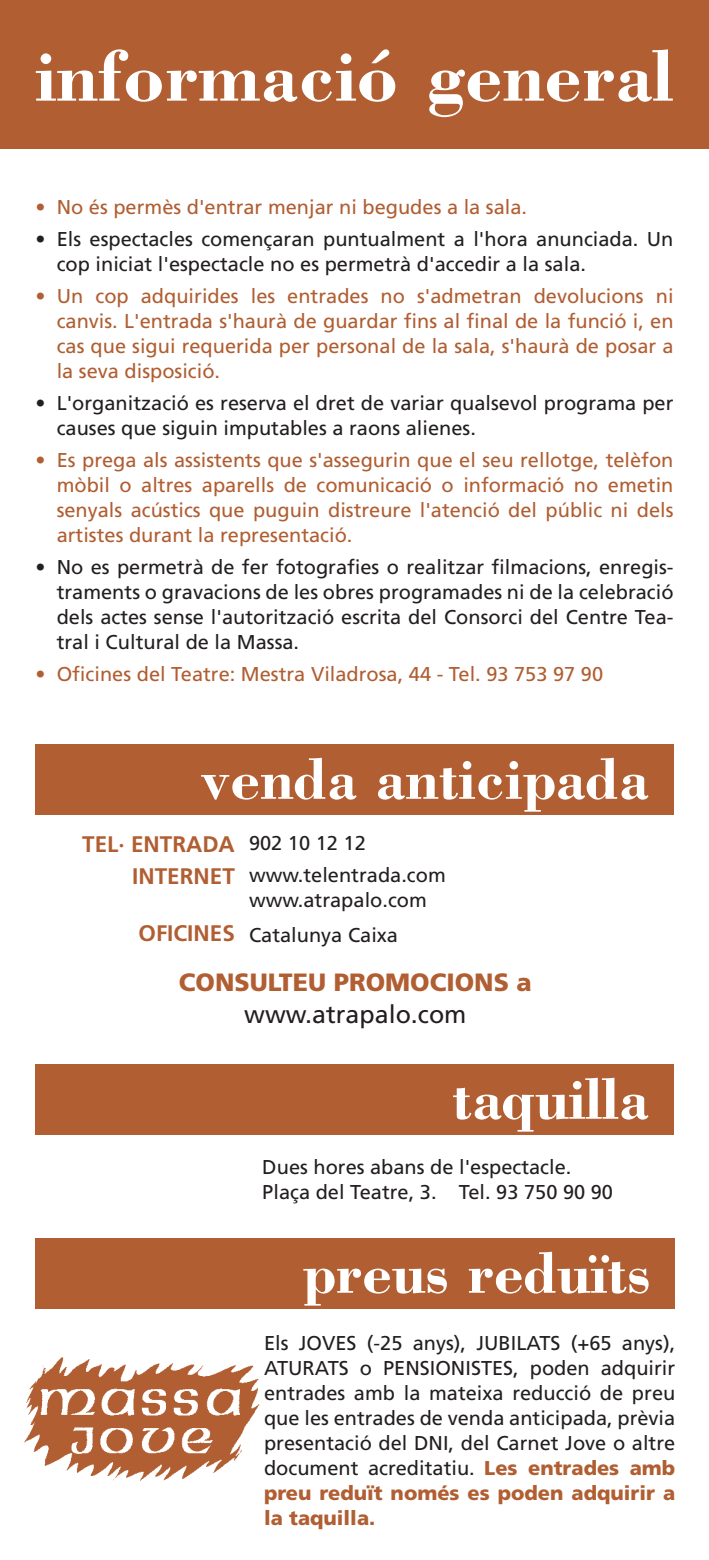
<style>
.page{position:relative;width:709px;height:1560px;background:#fff}
.page>*{position:absolute;margin:0;border:0;box-sizing:border-box;transform-origin:0 0}
.t1{font:700 75px "Bodoni Std";color:#fff}
.t2{font:700 60px "Bodoni Std";color:#fff}
.t3{font:900 25px "Frutiger LT Std";color:#b05e32}
.t4{font:25px "Frutiger LT Std";color:#231f20}
.t5{font:700 22.5px/32px "Frutiger LT Std";color:#b05e32;text-align:right}
.t6{font:20px/25px "Frutiger LT Std";color:#231f20}
.t7{font:20px/25px "Frutiger LT Std";color:#b05e32;text-align:justify}
.s1{font-weight:900;color:#b05e32}
</style>
<div class="page">
<div style="left:0;top:0;width:709px;height:149px;background:#b05e32"></div>
<div style="left:35px;top:1238px;width:640px;height:71px;background:#b05e32"></div>
<div style="left:35px;top:1064px;width:638px;height:71px;background:#b05e32"></div>
<div style="left:35px;top:744px;width:638px;height:71px;background:#b05e32"></div>
<img style="left:24px;top:1357px;width:236px;height:124px">
<h1 class="t1" style="left:35px;top:29px;width:639px">informació general</h1>
<p class="t7" style="left:35px;top:194px;width:493px">• No és permès d'entrar menjar ni begudes a la sala.</p>
<p class="t6" style="left:57px;top:226px;width:618px;text-indent:-21px">• Els espectacles començaran puntualment a l'hora anunciada. Un cop iniciat l'espectacle no es permetrà d'accedir a la sala.</p>
<p class="t7" style="left:57px;top:283px;width:618px;text-indent:-21px">• Un cop adquirides les entrades no s'admetran devolucions ni canvis. L'entrada s'haurà de guardar fins al final de la funció i, en cas que sigui requerida per personal de la sala, s'haurà de posar a la seva disposició.</p>
<p class="t6" style="left:57px;top:390px;width:618px;text-indent:-21px">• L'organització es reserva el dret de variar qualsevol programa per causes que siguin imputables a raons alienes.</p>
<p class="t7" style="left:57px;top:447px;width:618px;text-indent:-21px">• Es prega als assistents que s'assegurin que el seu rellotge, telèfon mòbil o altres aparells de comunicació o informació no emetin senyals acústics que puguin distreure l'atenció del públic ni dels artistes durant la representació.</p>
<p class="t6" style="left:57px;top:554px;width:618px;text-align:justify;text-indent:-21px">• No es permetrà de fer fotografies o realitzar filmacions, enregis&shy;traments o gravacions de les obres programades ni de la celebració dels actes sense l'autorització escrita del Consorci del Centre Tea&shy;tral i Cultural de la Massa.</p>
<p class="t7" style="left:35px;top:662px;width:569px">• Oficines del Teatre: Mestra Viladrosa, 44 - Tel. 93 753 97 90</p>
<h2 class="t2" style="left:200px;top:741px;width:450px">venda anticipada</h2>
<p class="t6" style="left:249px;top:827px;width:198px;line-height:32px">902 10 12 12 www.telentrada.com</p>
<p class="t6" style="left:249px;top:882px;width:179px;line-height:34.5px">www.atrapalo.com<br>Catalunya Caixa</p>
<p class="t5" style="left:82px;top:828px;width:154px">TEL· ENTRADA<br>INTERNET</p>
<p class="t5" style="left:138px;top:917px;width:98px">OFICINES</p>
<p class="t3" style="left:179px;top:966px;width:354px">CONSULTEU PROMOCIONS a</p>
<p class="t4" style="left:244px;top:999px;width:224px">www.atrapalo.com</p>
<h2 class="t2" style="left:452px;top:1061px;width:198px">taquilla</h2>
<p class="t6" style="left:262px;top:1154px;width:352px">Dues hores abans de l'espectacle.<br>Plaça del Teatre, 3. Tel. 93 750 90 90</p>
<h2 class="t2" style="left:302px;top:1235px;width:350px">preus reduïts</h2>
<p class="t6" style="left:264px;top:1330px;width:413px;text-align:justify">Els JOVES (-25 anys), JUBILATS (+65 anys), ATURATS o PENSIONISTES, poden adquirir entrades amb la mateixa reducció de preu que les entrades de venda anticipada, prèvia presentació del DNI, del Carnet Jove o altre document acreditatiu. <span class="s1">Les entrades amb preu reduït només es poden adquirir a la taquilla.</span></p>
</div>
